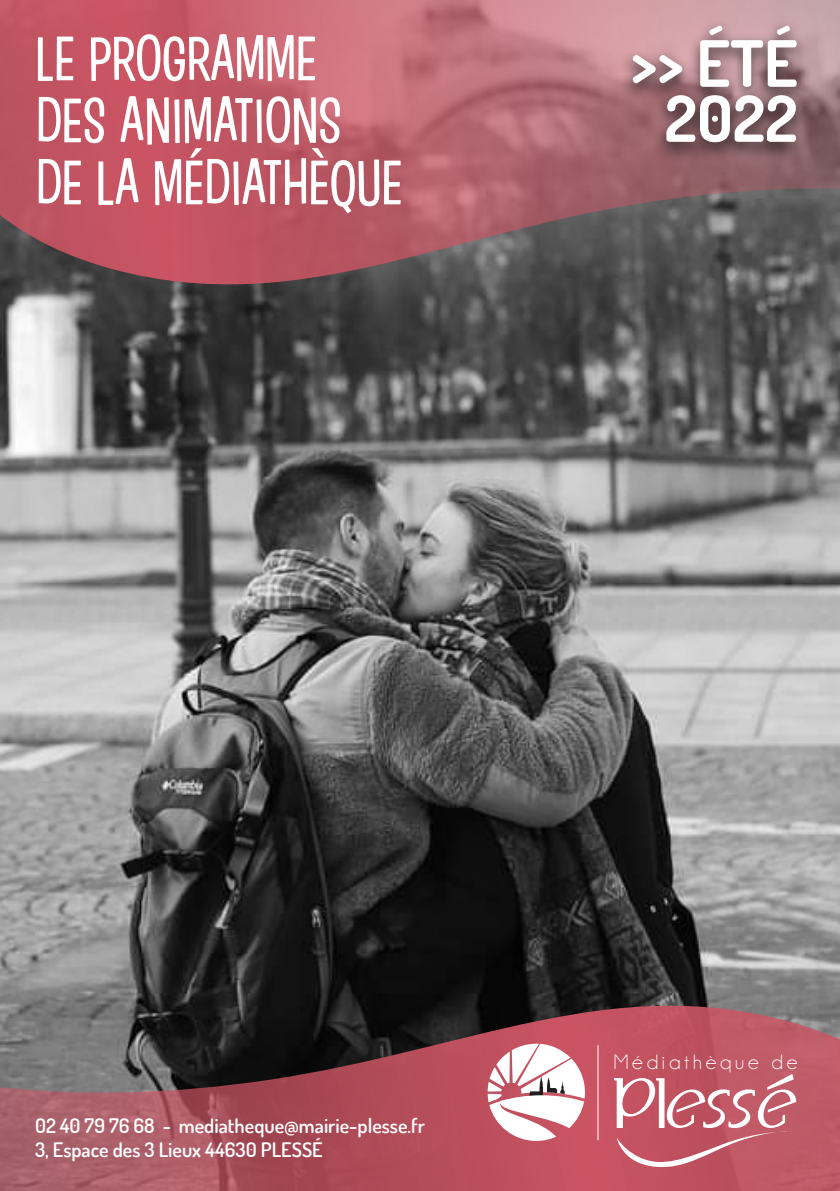
<style>
.page{position:relative;width:840px;height:1191px;background:#fff}
.page>*{position:absolute;margin:0;border:0;box-sizing:border-box;transform-origin:0 0}
.t1{font:700 63.8px "Dosis";color:#fff}
.t2{font:60px "Hooligan JF";color:#fff}
.t3{font:20.8px "Champagne&Limousines";letter-spacing:.18em;color:#fff}
.t4{font:600 20px "Dosis";color:#fff}
</style>
<div class="page">
<img style="left:0;top:316px;width:839px;height:656px">
<svg style="left:0;top:972px;width:839px;height:219px;background:#824a51"></svg>
<hr style="left:597px;top:1045px;width:1px;height:95px;background:#fff">
<svg style="left:613px;top:1074px;width:182px;height:95px;background:#cb727d"></svg>
<svg style="left:487px;top:1043px;width:97px;height:98px"></svg>
<svg style="left:0;top:0;width:839px;height:316px;background:#a05f67"></svg>
<div style="left:619px;top:19px;width:190px;height:143px;background:#231f20;opacity:.75"></div>
<p class="t2" style="left:36px;top:18px;width:282px">LE PROGRAMME</p>
<p class="t2" style="left:36px;top:80px;width:307px">DES ANIMATIONS</p>
<p class="t2" style="left:36px;top:142px;width:368px">DE LA MÉDIATHÈQUE</p>
<p class="t1" style="left:630px;top:22px;width:169px">&gt;&gt; ÉTÉ</p>
<p class="t1" style="left:664px;top:77px;width:134px">2022</p>
<p class="t4" style="left:35px;top:1112px;width:391px">02 40 79 76 68 - mediatheque@mairie-plesse.fr</p>
<p class="t4" style="left:35px;top:1136px;width:289px">3, Espace des 3 Lieux 44630 PLESSÉ</p>
<p class="t3" style="left:613px;top:1050px;width:185px">Médiathèque de</p>
</div>
